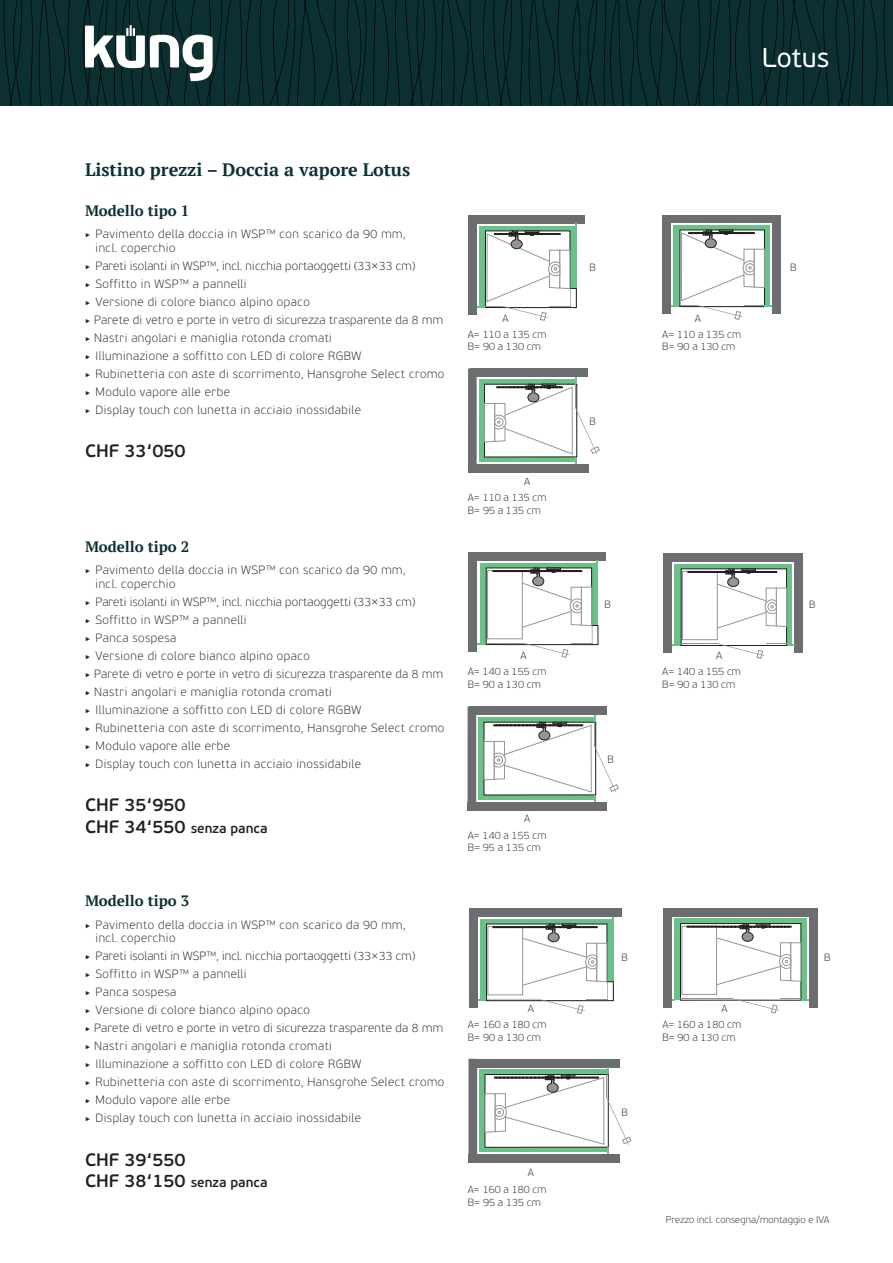
<style>
.page{position:relative;width:893px;height:1263px;background:#fff}
.page>*{position:absolute;margin:0;border:0;box-sizing:border-box;transform-origin:0 0}
.t1{font:27px "PF Beau Sans Pro";color:#fff}
.t2{font:700 18px "PT Serif";color:#0d3133}
.t3{font:600 18px "PF Beau Sans Pro";color:#231f20}
.t4{font:700 15px "PT Serif";color:#0d3133}
.t5{font:600 13.5px "PF Beau Sans Pro";color:#231f20}
.t6{font:100 12px/13.5px "PF Beau Sans Pro";letter-spacing:.04em;color:#231f20}
.t7{font:100 12px "PF Beau Sans Pro";letter-spacing:.01em;color:#231f20}
.t8{font:100 12px "PF Beau Sans Pro";letter-spacing:.02em;color:#231f20}
.t9{font:100 10.5px "PF Beau Sans Pro";letter-spacing:.005em;color:#231f20}
.t10{font:100 9.75px "PF Beau Sans Pro";letter-spacing:.005em;color:#231f20}
.s1{font-size:18px}
</style>
<div class="page">
<svg style="left:0;top:0;width:893px;height:106px;background:#133335"></svg>
<div style="left:468px;top:464px;width:120px;height:8px;background:#6c6d70"></div>
<div style="left:468px;top:368px;width:9px;height:101px;background:#6c6d70"></div>
<div style="left:479px;top:379px;width:98px;height:83px;background:#6bc288"></div>
<div style="left:470px;top:368px;width:118px;height:9px;background:#6c6d70"></div>
<svg style="left:484px;top:377px;width:116px;height:87px"></svg>
<div style="left:479px;top:226px;width:97px;height:82px;background:#6bc288"></div>
<div style="left:468px;top:215px;width:8px;height:100px;background:#6c6d70"></div>
<div style="left:468px;top:215px;width:116px;height:9px;background:#6c6d70"></div>
<svg style="left:485px;top:224px;width:92px;height:97px"></svg>
<div style="left:772px;top:215px;width:9px;height:99px;background:#6c6d70"></div>
<svg style="left:674px;top:225px;width:96px;height:82px"></svg>
<div style="left:662px;top:215px;width:9px;height:99px;background:#6c6d70"></div>
<div style="left:662px;top:215px;width:117px;height:8px;background:#6c6d70"></div>
<svg style="left:680px;top:230px;width:92px;height:90px"></svg>
<div style="left:468px;top:802px;width:139px;height:8px;background:#6c6d70"></div>
<div style="left:468px;top:706px;width:8px;height:101px;background:#6c6d70"></div>
<svg style="left:479px;top:717px;width:5px;height:83px"></svg>
<div style="left:470px;top:706px;width:137px;height:9px;background:#6c6d70"></div>
<svg style="left:484px;top:715px;width:135px;height:87px"></svg>
<div style="left:480px;top:563px;width:118px;height:82px;background:linear-gradient(to bottom,#6bc288,#6bc288)"></div>
<div style="left:469px;top:552px;width:8px;height:100px;background:#6c6d70"></div>
<div style="left:469px;top:552px;width:137px;height:9px;background:#6c6d70"></div>
<svg style="left:486px;top:561px;width:112px;height:97px"></svg>
<div style="left:794px;top:553px;width:9px;height:99px;background:#6c6d70"></div>
<div style="left:675px;top:564px;width:117px;height:81px;background:#6bc288"></div>
<div style="left:663px;top:553px;width:9px;height:100px;background:#6c6d70"></div>
<div style="left:663px;top:553px;width:138px;height:9px;background:#6c6d70"></div>
<svg style="left:681px;top:568px;width:113px;height:91px"></svg>
<div style="left:468px;top:1154px;width:152px;height:9px;background:#6c6d70"></div>
<div style="left:468px;top:1059px;width:9px;height:100px;background:#6c6d70"></div>
<svg style="left:480px;top:1069px;width:5px;height:83px"></svg>
<div style="left:471px;top:1059px;width:149px;height:8px;background:#6c6d70"></div>
<svg style="left:485px;top:1067px;width:146px;height:87px"></svg>
<div style="left:480px;top:919px;width:133px;height:82px;background:#6bc288"></div>
<div style="left:469px;top:908px;width:8px;height:100px;background:#6c6d70"></div>
<div style="left:469px;top:908px;width:152px;height:9px;background:#6c6d70"></div>
<svg style="left:486px;top:917px;width:128px;height:97px"></svg>
<div style="left:674px;top:918px;width:132px;height:82px;background:#6bc288"></div>
<div style="left:663px;top:908px;width:8px;height:99px;background:#6c6d70"></div>
<div style="left:663px;top:908px;width:152px;height:8px;background:#6c6d70"></div>
<svg style="left:680px;top:923px;width:129px;height:91px"></svg>
<div style="left:809px;top:908px;width:8px;height:99px;background:#6c6d70"></div>
<p class="t1" style="left:762px;top:42px;width:69px">Lotus</p>
<p class="t2" style="left:85px;top:158px;width:327px">Listino prezzi – Doccia a vapore Lotus</p>
<p class="t4" style="left:85px;top:200px;width:106px">Modello tipo 1</p>
<p class="t6" style="left:96px;top:227px;width:311px;text-indent:-10px">‣ Pavimento della doccia in WSP™ con scarico da 90 mm, incl. coperchio</p>
<p class="t7" style="left:85px;top:259px;width:332px">‣ Pareti isolanti in WSP™, incl. nicchia portaoggetti (33×33 cm)</p>
<p class="t6" style="left:85px;top:277px;width:163px">‣ Soffitto in WSP™ a pannelli</p>
<p class="t6" style="left:85px;top:295px;width:226px">‣ Versione di colore bianco alpino opaco</p>
<p class="t8" style="left:85px;top:313px;width:360px">‣ Parete di vetro e porte in vetro di sicurezza trasparente da 8 mm</p>
<p class="t6" style="left:85px;top:331px;width:248px">‣ Nastri angolari e maniglia rotonda cromati</p>
<p class="t6" style="left:85px;top:349px;width:278px">‣ Illuminazione a soffitto con LED di colore RGBW</p>
<p class="t6" style="left:85px;top:367px;width:361px">‣ Rubinetteria con aste di scorrimento, Hansgrohe Select cromo</p>
<p class="t6" style="left:85px;top:385px;width:146px">‣ Modulo vapore alle erbe</p>
<p class="t6" style="left:85px;top:403px;width:277px">‣ Display touch con lunetta in acciaio inossidabile</p>
<p class="t3" style="left:85px;top:440px;width:102px">CHF 33‘050</p>
<p class="t4" style="left:85px;top:536px;width:106px">Modello tipo 2</p>
<p class="t6" style="left:96px;top:563px;width:311px;text-indent:-10px">‣ Pavimento della doccia in WSP™ con scarico da 90 mm, incl. coperchio</p>
<p class="t7" style="left:85px;top:595px;width:332px">‣ Pareti isolanti in WSP™, incl. nicchia portaoggetti (33×33 cm)</p>
<p class="t6" style="left:85px;top:613px;width:163px">‣ Soffitto in WSP™ a pannelli</p>
<p class="t6" style="left:85px;top:631px;width:93px">‣ Panca sospesa</p>
<p class="t6" style="left:85px;top:649px;width:226px">‣ Versione di colore bianco alpino opaco</p>
<p class="t8" style="left:85px;top:667px;width:360px">‣ Parete di vetro e porte in vetro di sicurezza trasparente da 8 mm</p>
<p class="t6" style="left:85px;top:685px;width:248px">‣ Nastri angolari e maniglia rotonda cromati</p>
<p class="t6" style="left:85px;top:703px;width:278px">‣ Illuminazione a soffitto con LED di colore RGBW</p>
<p class="t6" style="left:85px;top:721px;width:361px">‣ Rubinetteria con aste di scorrimento, Hansgrohe Select cromo</p>
<p class="t6" style="left:85px;top:739px;width:146px">‣ Modulo vapore alle erbe</p>
<p class="t6" style="left:85px;top:757px;width:277px">‣ Display touch con lunetta in acciaio inossidabile</p>
<p class="t3" style="left:85px;top:794px;width:102px">CHF 35‘950</p>
<p class="t5" style="left:85px;top:820px;width:184px"><span class="s1">CHF 34‘550</span> senza panca</p>
<p class="t4" style="left:85px;top:891px;width:106px">Modello tipo 3</p>
<p class="t6" style="left:96px;top:918px;width:311px;text-indent:-10px">‣ Pavimento della doccia in WSP™ con scarico da 90 mm, incl. coperchio</p>
<p class="t7" style="left:85px;top:949px;width:332px">‣ Pareti isolanti in WSP™, incl. nicchia portaoggetti (33×33 cm)</p>
<p class="t6" style="left:85px;top:967px;width:163px">‣ Soffitto in WSP™ a pannelli</p>
<p class="t6" style="left:85px;top:985px;width:93px">‣ Panca sospesa</p>
<p class="t6" style="left:85px;top:1003px;width:226px">‣ Versione di colore bianco alpino opaco</p>
<p class="t8" style="left:85px;top:1021px;width:360px">‣ Parete di vetro e porte in vetro di sicurezza trasparente da 8 mm</p>
<p class="t6" style="left:85px;top:1039px;width:248px">‣ Nastri angolari e maniglia rotonda cromati</p>
<p class="t6" style="left:85px;top:1057px;width:278px">‣ Illuminazione a soffitto con LED di colore RGBW</p>
<p class="t6" style="left:85px;top:1075px;width:361px">‣ Rubinetteria con aste di scorrimento, Hansgrohe Select cromo</p>
<p class="t6" style="left:85px;top:1093px;width:146px">‣ Modulo vapore alle erbe</p>
<p class="t6" style="left:85px;top:1111px;width:277px">‣ Display touch con lunetta in acciaio inossidabile</p>
<p class="t3" style="left:85px;top:1148px;width:102px">CHF 39‘550</p>
<p class="t5" style="left:85px;top:1174px;width:184px"><span class="s1">CHF 38‘150</span> senza panca</p>
<p class="t9" style="left:590px;top:261px;width:8px">B</p>
<p class="t9" style="left:790px;top:261px;width:8px">B</p>
<p class="t9" style="left:502px;top:312px;width:8px">A</p>
<p class="t9" style="left:695px;top:312px;width:8px">A</p>
<p class="t9" style="left:468px;top:328px;width:80px">A= 110 a 135 cm</p>
<p class="t9" style="left:468px;top:341px;width:75px">B= 90 a 130 cm</p>
<p class="t9" style="left:524px;top:476px;width:8px">A</p>
<p class="t9" style="left:468px;top:492px;width:80px">A= 110 a 135 cm</p>
<p class="t9" style="left:468px;top:504px;width:75px">B= 95 a 135 cm</p>
<p class="t9" style="left:590px;top:416px;width:8px">B</p>
<p class="t9" style="left:662px;top:328px;width:80px">A= 110 a 135 cm</p>
<p class="t9" style="left:662px;top:341px;width:75px">B= 90 a 130 cm</p>
<p class="t9" style="left:604px;top:598px;width:8px">B</p>
<p class="t9" style="left:809px;top:598px;width:8px">B</p>
<p class="t9" style="left:520px;top:649px;width:8px">A</p>
<p class="t9" style="left:716px;top:649px;width:8px">A</p>
<p class="t9" style="left:468px;top:665px;width:80px">A= 140 a 155 cm</p>
<p class="t9" style="left:468px;top:678px;width:75px">B= 90 a 130 cm</p>
<p class="t9" style="left:524px;top:813px;width:8px">A</p>
<p class="t9" style="left:468px;top:829px;width:80px">A= 140 a 155 cm</p>
<p class="t9" style="left:468px;top:841px;width:75px">B= 95 a 135 cm</p>
<p class="t9" style="left:608px;top:753px;width:8px">B</p>
<p class="t9" style="left:662px;top:665px;width:80px">A= 140 a 155 cm</p>
<p class="t9" style="left:662px;top:678px;width:75px">B= 90 a 130 cm</p>
<p class="t9" style="left:621px;top:952px;width:8px">B</p>
<p class="t9" style="left:824px;top:952px;width:8px">B</p>
<p class="t9" style="left:528px;top:1002px;width:8px">A</p>
<p class="t9" style="left:721px;top:1002px;width:8px">A</p>
<p class="t9" style="left:468px;top:1019px;width:80px">A= 160 a 180 cm</p>
<p class="t9" style="left:468px;top:1031px;width:75px">B= 90 a 130 cm</p>
<p class="t9" style="left:528px;top:1166px;width:8px">A</p>
<p class="t9" style="left:468px;top:1183px;width:80px">A= 160 a 180 cm</p>
<p class="t9" style="left:468px;top:1196px;width:75px">B= 95 a 135 cm</p>
<p class="t9" style="left:621px;top:1106px;width:8px">B</p>
<p class="t9" style="left:662px;top:1019px;width:80px">A= 160 a 180 cm</p>
<p class="t9" style="left:662px;top:1031px;width:75px">B= 90 a 130 cm</p>
<p class="t10" style="left:666px;top:1214px;width:165px">Prezzo incl. consegna/montaggio e IVA</p>
</div>
